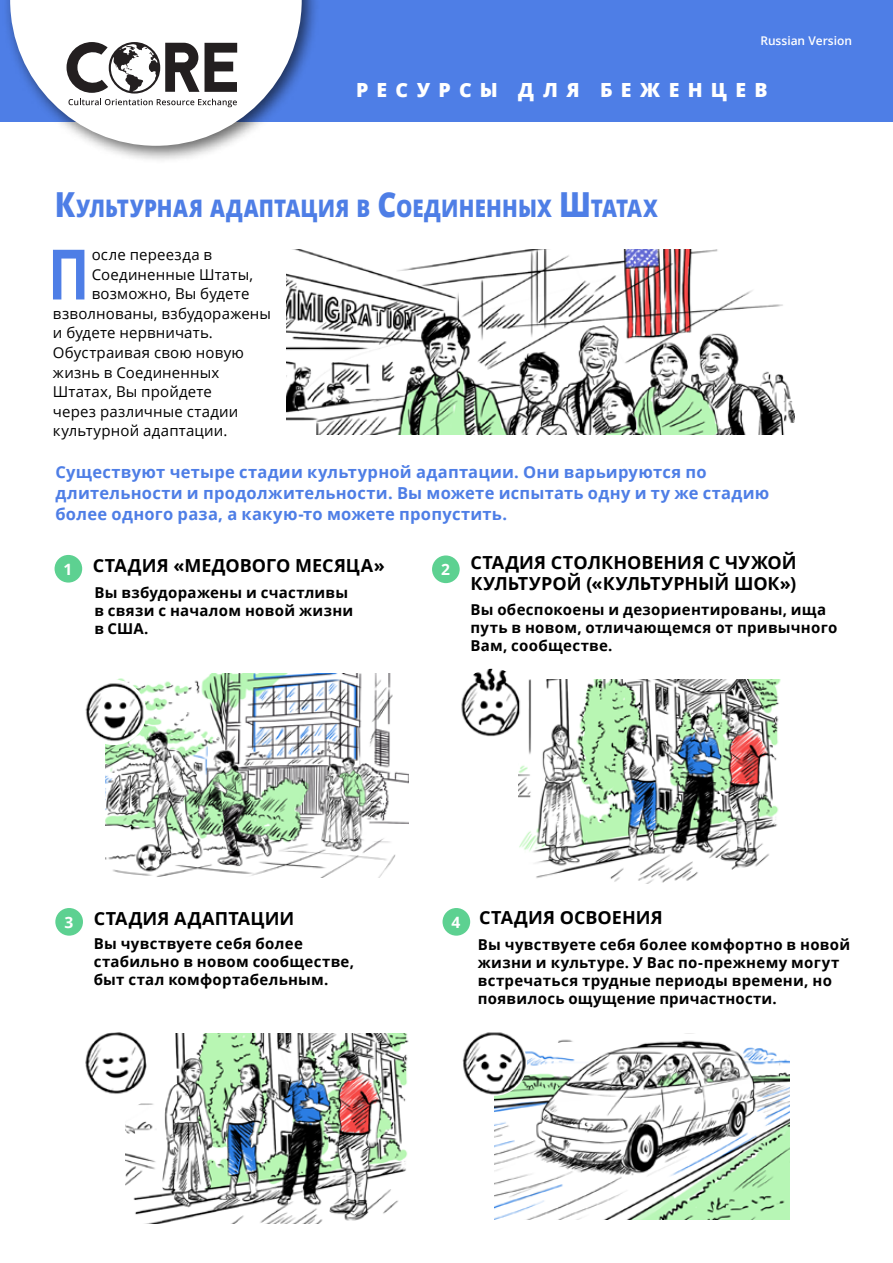
<style>
.page{position:relative;width:893px;height:1263px;background:#fff}
.page>*{position:absolute;margin:0;border:0;box-sizing:border-box;transform-origin:0 0}
.t1{font:700 69.6px "Open Sans";color:#4e7ee6;scale:.8 1}
.t2{font:800 24.15px "Open Sans";letter-spacing:.01em;color:#4e7ee6;scale:.85 1}
.t3{font:800 19.5px "Open Sans";letter-spacing:.43em;color:#fff}
.t4{font:700 18px/21px "Open Sans";color:#000}
.t5{font:700 16.5px/21px "Open Sans";letter-spacing:.015em;color:#4e7ee6}
.t6{font:700 15.6px "Open Sans";color:#fff}
.t7{font:700 15px/18px "Open Sans";letter-spacing:.02em;color:#000}
.t8{font:15px "Open Sans";letter-spacing:.01em;color:#000}
.t9{font:600 12px "Open Sans";color:#fff}
.s1{font-size:34.5px}
</style>
<div class="page">
<div style="left:0;top:0;width:893px;height:121px;background:#4e7ee6"></div>
<div style="left:3px;top:0;width:317px;height:164px;background:#000;opacity:.6"></div>
<svg style="left:10px;top:0;width:292px;height:146px"></svg>
<img style="left:287px;top:249px;width:507px;height:186px">
<img style="left:106px;top:674px;width:302px;height:203px">
<img style="left:519px;top:679px;width:262px;height:205px">
<img style="left:125px;top:1033px;width:284px;height:190px">
<img style="left:494px;top:1033px;width:295px;height:186px">
<div style="left:55px;top:555px;width:27px;height:28px;background:#5dd191;border-radius:50%"></div>
<img style="left:81px;top:679px;width:66px;height:66px;border-radius:33px">
<img style="left:457px;top:669px;width:71px;height:71px;border-radius:36px">
<img style="left:85px;top:1032px;width:74px;height:77px">
<img style="left:461px;top:1030px;width:66px;height:66px;border-radius:33px">
<div style="left:432px;top:555px;width:28px;height:28px;background:#5dd191;border-radius:50%"></div>
<div style="left:55px;top:908px;width:28px;height:28px;background:#5dd191;border-radius:50%"></div>
<div style="left:443px;top:908px;width:27px;height:28px;background:#5dd191;border-radius:50%"></div>
<p class="t9" style="left:760px;top:32px;width:93px">Russian Version</p>
<h3 class="t3" style="left:356px;top:75px;width:413px">РЕСУРСЫ ДЛЯ БЕЖЕНЦЕВ</h3>
<h2 class="t2" style="left:55px;top:190px;width:711px"><span class="s1">К</span>ультурная адаптация в <span class="s1">С</span>оединенных <span class="s1">Ш</span>татах</h2>
<h1 class="t1" style="left:48px;top:225px;width:53px">П</h1>
<p class="t8" style="left:92px;top:245px;width:122px">осле переезда в</p>
<p class="t8" style="left:92px;top:264px;width:163px">Соединенные Штаты,</p>
<p class="t8" style="left:92px;top:284px;width:159px">возможно, Вы будете</p>
<p class="t8" style="left:53px;top:303px;width:220px">взволнованы, взбудоражены</p>
<p class="t8" style="left:53px;top:323px;width:161px">и будете нервничать.</p>
<p class="t8" style="left:53px;top:342px;width:193px">Обустраивая свою новую</p>
<p class="t8" style="left:53px;top:362px;width:168px">жизнь в Соединенных</p>
<p class="t8" style="left:53px;top:381px;width:161px">Штатах, Вы пройдете</p>
<p class="t8" style="left:53px;top:401px;width:187px">через различные стадии</p>
<p class="t8" style="left:53px;top:420px;width:176px">культурной адаптации.</p>
<p class="t5" style="left:55px;top:461px;width:715px">Существуют четыре стадии культурной адаптации. Они варьируются по длительности и продолжительности. Вы можете испытать одну и ту же стадию более одного раза, а какую-то можете пропустить.</p>
<p class="t6" style="left:64px;top:558px;width:10px">1</p>
<p class="t4" style="left:470px;top:552px;width:328px">СТАДИЯ СТОЛКНОВЕНИЯ С ЧУЖОЙ<br>КУЛЬТУРОЙ («КУЛЬТУРНЫЙ ШОК»)</p>
<p class="t7" style="left:470px;top:600px;width:369px">Вы обеспокоены и дезориентированы, ища путь в новом, отличающемся от привычного<br>Вам, сообществе.</p>
<p class="t4" style="left:93px;top:554px;width:293px">СТАДИЯ «МЕДОВОГО МЕСЯЦА»</p>
<p class="t7" style="left:94px;top:583px;width:260px">Вы взбудоражены и счастливы в связи с началом новой жизни в США.</p>
<p class="t6" style="left:441px;top:559px;width:10px">2</p>
<p class="t6" style="left:64px;top:911px;width:10px">3</p>
<p class="t4" style="left:479px;top:906px;width:185px">СТАДИЯ ОСВОЕНИЯ</p>
<p class="t7" style="left:478px;top:935px;width:374px">Вы чувствуете себя более комфортно в новой жизни и культуре. У Вас по-прежнему могут встречаться трудные периоды времени, но появилось ощущение причастности.</p>
<p class="t4" style="left:94px;top:907px;width:202px">СТАДИЯ АДАПТАЦИИ</p>
<p class="t7" style="left:94px;top:934px;width:262px">Вы чувствуете себя более стабильно в новом сообществе, быт стал комфортабельным.</p>
<p class="t6" style="left:452px;top:911px;width:10px">4</p>
</div>
